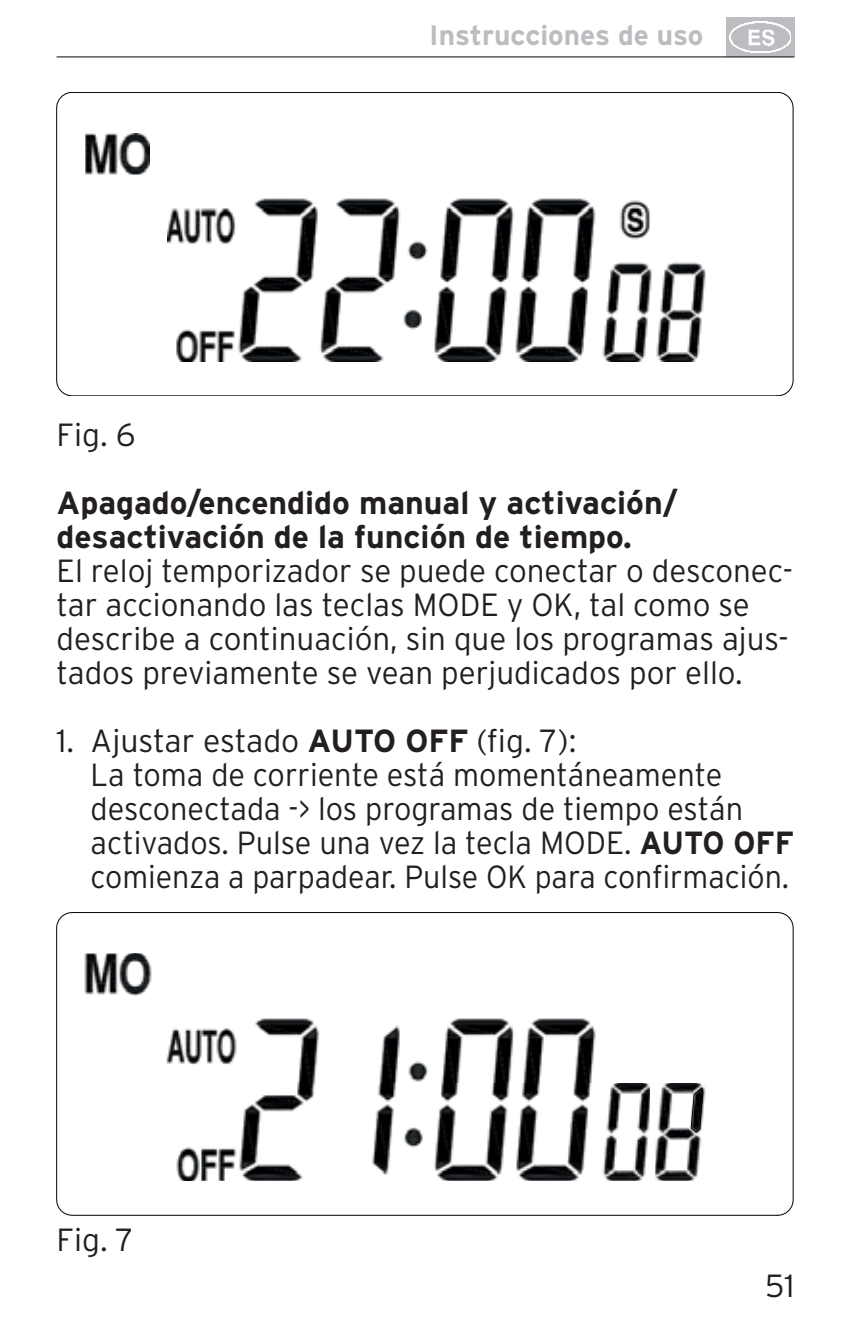
<style>
.page{position:relative;width:851px;height:1328px;background:#fff}
.page>*{position:absolute;margin:0;border:0;box-sizing:border-box;transform-origin:0 0}
.t1{font:300 32px/34px "Interstate";color:#231f20}
.t2{font:700 32px/34px "Interstate";color:#231f20}
.t3{font:700 28px "Interstate";color:#bbbdc0}
.s1{font-weight:700}
</style>
<div class="page">
<svg style="left:57px;top:912px;width:735px;height:302px"></svg>
<img style="left:83px;top:953px;width:68px;height:41px">
<img style="left:166px;top:1018px;width:483px;height:162px">
<img style="left:655px;top:1083px;width:50px;height:97px">
<svg style="left:656px;top:1083px;width:46px;height:96px"></svg>
<svg style="left:57px;top:92px;width:735px;height:304px"></svg>
<img style="left:85px;top:134px;width:64px;height:41px">
<img style="left:167px;top:198px;width:538px;height:164px">
<div style="left:726px;top:17px;width:68px;height:40px;background:#bbbdc0"></div>
<img style="left:729px;top:21px;width:61px;height:32px">
<hr style="left:57px;top:56px;width:737px;height:2px;background:#231f20">
<p class="t3" style="left:429px;top:25px;width:276px">Instrucciones de uso</p>
<p class="t1" style="left:57px;top:420px;width:80px">Fig. 6</p>
<p class="t2" style="left:57px;top:488px;width:622px">Apagado/encendido manual y activación/ desactivación de la función de tiempo.</p>
<p class="t1" style="left:57px;top:556px;width:737px">El reloj temporizador se puede conectar o desconec&shy;tar accionando las teclas MODE y OK, tal como se describe a continuación, sin que los programas ajus&shy;tados previamente se vean perjudicados por ello.</p>
<p class="t1" style="left:91px;top:726px;width:704px;text-indent:-34px">1. Ajustar estado <span class="s1">AUTO OFF</span> (fig. 7):<br>La toma de corriente está momentáneamente desconectada -&gt; los programas de tiempo están activados. Pulse una vez la tecla MODE. <span class="s1">AUTO OFF </span>comienza a parpadear. Pulse OK para confirmación.</p>
<p class="t1" style="left:57px;top:1225px;width:79px">Fig. 7</p>
<p class="t1" style="left:765px;top:1270px;width:31px">51</p>
</div>
